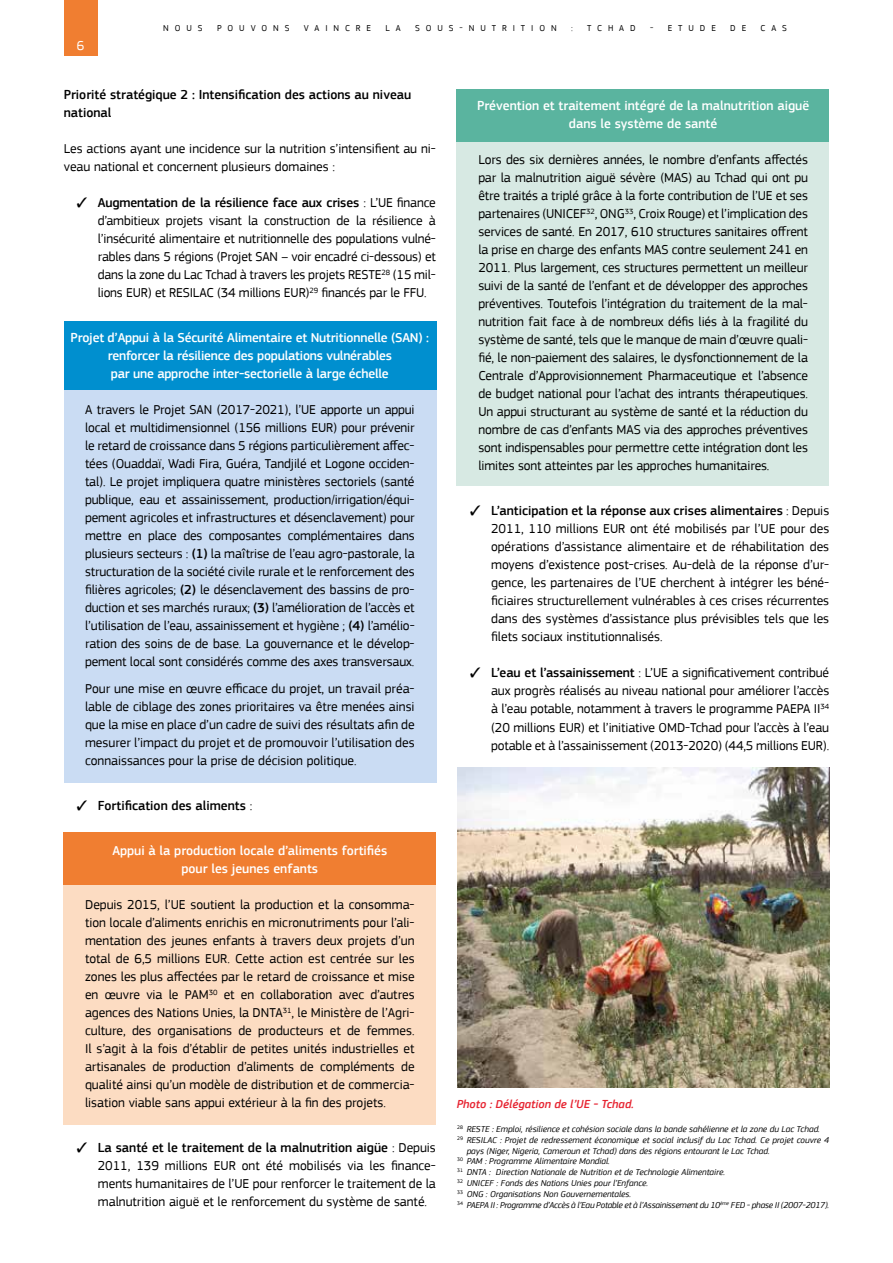
<style>
.page{position:relative;width:893px;height:1263px;background:#fff}
.page>*{position:absolute;margin:0;border:0;box-sizing:border-box;transform-origin:0 0}
.t1{font:13.5px/18px "PF Square Sans Pro";color:#000;text-align:justify}
.t2{font:500 13.5px/18px "PF Square Sans Pro";letter-spacing:-.015em;color:#fff;text-align:center}
.t3{font:500 13.5px/18px "PF Square Sans Pro";color:#000}
.t4{font:13.5px "PF Square Sans Pro";color:#fff}
.t5{font:italic 500 12px "PF Square Sans Pro";color:#e62330}
.t6{font:italic 9px "PF Square Sans Pro";color:#000}
.t7{font:italic 9px "PF Square Sans Pro";letter-spacing:-.02em;color:#000}
.t8{font:9px "PF Square Sans Pro";letter-spacing:.66em;color:#000}
.s1{font-weight:500}
.s2{font-weight:400}
</style>
<div class="page">
<div style="left:457px;top:123px;width:372px;height:363px;background:#d7e9e3"></div>
<div style="left:457px;top:89px;width:372px;height:53px;background:#5ab49f"></div>
<div style="left:64px;top:866px;width:372px;height:259px;background:#fcdcc2"></div>
<div style="left:64px;top:372px;width:372px;height:410px;background:#cadcf3"></div>
<div style="left:64px;top:832px;width:372px;height:53px;background:#f07e31"></div>
<div style="left:64px;top:321px;width:372px;height:69px;background:#008fcf"></div>
<div style="left:64px;top:0;width:34px;height:55px;background:#f07e31"></div>
<img style="left:457px;top:767px;width:372px;height:320px">
<p class="t4" style="left:77px;top:37px;width:9px">6</p>
<p class="t8" style="left:163px;top:23px;width:41px">NOUS</p>
<p class="t8" style="left:217px;top:23px;width:74px">POUVONS</p>
<p class="t8" style="left:304px;top:23px;width:69px">VAINCRE</p>
<p class="t8" style="left:385px;top:23px;width:17px">L A</p>
<p class="t8" style="left:415px;top:23px;width:143px">SOUS-NUTRITION</p>
<p class="t8" style="left:571px;top:23px;width:3px">:</p>
<p class="t8" style="left:587px;top:23px;width:50px">TCHAD</p>
<p class="t8" style="left:650px;top:23px;width:67px">- ETUDE</p>
<p class="t8" style="left:730px;top:23px;width:18px">D E</p>
<p class="t8" style="left:760px;top:23px;width:28px">CAS</p>
<p class="t3" style="left:64px;top:86px;width:349px">Priorité stratégique 2 : Intensification des actions au niveau national</p>
<p class="t1" style="left:64px;top:140px;width:374px">Les actions ayant une incidence sur la nutrition s’intensifient au ni&shy;veau national et concernent plusieurs domaines :</p>
<p class="t1" style="left:98px;top:194px;width:340px;text-indent:-21px">✓ <span class="s1">Augmentation de la résilience face aux crises</span> : L’UE finance d’ambitieux projets visant la construction de la résilience à l’insécurité alimentaire et nutritionnelle des populations vulné&shy;rables dans 5 régions (Projet SAN – voir encadré ci-dessous) et dans la zone du Lac Tchad à travers les projets RESTE<sup>28</sup> (15 mil&shy;lions EUR) et RESILAC (34 millions EUR)<sup>29</sup> financés par le FFU.</p>
<p class="t2" style="left:71px;top:329px;width:360px">Projet d’Appui à la Sécurité Alimentaire et Nutritionnelle (SAN) : renforcer la résilience des populations vulnérables<br>par une approche inter-sectorielle à large échelle</p>
<p class="t1" style="left:85px;top:401px;width:331px">A travers le Projet SAN (2017-2021), l’UE apporte un appui local et multidimensionnel (156 millions EUR) pour prévenir le retard de croissance dans 5 régions particulièrement affec&shy;tées (Ouaddaï, Wadi Fira, Guéra, Tandjilé et Logone occiden&shy;tal). Le projet impliquera quatre ministères sectoriels (santé publique, eau et assainissement, production/irrigation/équi&shy;pement agricoles et infrastructures et désenclavement) pour mettre en place des composantes complémentaires dans plusieurs secteurs : <span class="s1">(1)</span> la maîtrise de l’eau agro-pastorale, la structuration de la société civile rurale et le renforcement des filières agricoles; <span class="s1">(2)</span> le désenclavement des bassins de pro&shy;duction et ses marchés ruraux; <span class="s1">(3)</span> l’amélioration de l’accès et l’utilisation de l’eau, assainissement et hygiène ; <span class="s1">(4)</span> l’amélio&shy;ration des soins de de base. La gouvernance et le dévelop&shy;pement local sont considérés comme des axes transversaux.</p>
<p class="t1" style="left:85px;top:680px;width:331px">Pour une mise en œuvre efficace du projet, un travail préa&shy;lable de ciblage des zones prioritaires va être menées ainsi que la mise en place d’un cadre de suivi des résultats afin de mesurer l’impact du projet et de promouvoir l’utilisation des connaissances pour la prise de décision politique.</p>
<p class="t3" style="left:77px;top:797px;width:177px">✓ Fortification des aliments <span class="s2">:</span></p>
<p class="t2" style="left:112px;top:842px;width:276px">Appui à la production locale d’aliments fortifiés pour les jeunes enfants</p>
<p class="t1" style="left:85px;top:896px;width:331px">Depuis 2015, l’UE soutient la production et la consomma&shy;tion locale d’aliments enrichis en micronutriments pour l’ali&shy;mentation des jeunes enfants à travers deux projets d’un total de 6,5 millions EUR. Cette action est centrée sur les zones les plus affectées par le retard de croissance et mise en œuvre via le PAM<sup>30</sup> et en collaboration avec d’autres agences des Nations Unies, la DNTA<sup>31</sup>, le Ministère de l’Agri&shy;culture, des organisations de producteurs et de femmes.<br>Il s’agit à la fois d’établir de petites unités industrielles et artisanales de production d’aliments de compléments de qualité ainsi qu’un modèle de distribution et de commercia&shy;lisation viable sans appui extérieur à la fin des projets.</p>
<p class="t1" style="left:98px;top:1139px;width:340px;text-indent:-21px">✓ <span class="s1">La santé et le traitement de la malnutrition aigüe</span> : Depuis 2011, 139 millions EUR ont été mobilisés via les finance&shy;ments humanitaires de l’UE pour renforcer le traitement de la malnutrition aiguë et le renforcement du système de santé.</p>
<p class="t2" style="left:477px;top:97px;width:334px">Prévention et traitement intégré de la malnutrition aiguë dans le système de santé</p>
<p class="t1" style="left:478px;top:151px;width:331px">Lors des six dernières années, le nombre d’enfants affectés par la malnutrition aiguë sévère (MAS) au Tchad qui ont pu être traités a triplé grâce à la forte contribution de l’UE et ses partenaires (UNICEF<sup>32</sup>, ONG<sup>33</sup>, Croix Rouge) et l’implication des services de santé. En 2017, 610 structures sanitaires offrent la prise en charge des enfants MAS contre seulement 241 en 2011. Plus largement, ces structures permettent un meilleur suivi de la santé de l’enfant et de développer des approches préventives. Toutefois l’intégration du traitement de la mal&shy;nutrition fait face à de nombreux défis liés à la fragilité du système de santé, tels que le manque de main d’œuvre quali&shy;fié, le non-paiement des salaires, le dysfonctionnement de la Centrale d’Approvisionnement Pharmaceutique et l’absence de budget national pour l’achat des intrants thérapeutiques.<br>Un appui structurant au système de santé et la réduction du nombre de cas d’enfants MAS via des approches préventives sont indispensables pour permettre cette intégration dont les limites sont atteintes par les approches humanitaires.</p>
<p class="t1" style="left:491px;top:502px;width:340px;text-indent:-21px">✓ <span class="s1">L’anticipation et la réponse aux crises alimentaires</span> : Depuis 2011, 110 millions EUR ont été mobilisés par l’UE pour des opérations d’assistance alimentaire et de réhabilitation des moyens d’existence post-crises. Au-delà de la réponse d’ur&shy;gence, les partenaires de l’UE cherchent à intégrer les béné&shy;ficiaires structurellement vulnérables à ces crises récurrentes dans des systèmes d’assistance plus prévisibles tels que les filets sociaux institutionnalisés.</p>
<p class="t1" style="left:491px;top:664px;width:340px;text-indent:-21px">✓ <span class="s1">L’eau et l’assainissement</span> : L’UE a significativement contribué aux progrès réalisés au niveau national pour améliorer l’accès à l’eau potable, notamment à travers le programme PAEPA II<sup>34 </sup>(20 millions EUR) et l’initiative OMD-Tchad pour l’accès à l’eau potable et à l’assainissement (2013-2020) (44,5 millions EUR).</p>
<p class="t5" style="left:457px;top:1097px;width:178px">Photo : Délégation de l’UE - Tchad.</p>
<p class="t6" style="left:457px;top:1124px;width:364px"><sup>28</sup> RESTE : Emploi, résilience et cohésion sociale dans la bande sahélienne et la zone du Lac Tchad.</p>
<p class="t6" style="left:457px;top:1135px;width:374px"><sup>29</sup> RESILAC : Projet de redressement économique et social inclusif du Lac Tchad. Ce projet couvre 4</p>
<p class="t6" style="left:467px;top:1145px;width:305px">pays (Niger, Nigeria, Cameroun et Tchad) dans des régions entourant le Lac Tchad.</p>
<p class="t6" style="left:457px;top:1156px;width:154px"><sup>30</sup> PAM : Programme Alimentaire Mondial.</p>
<p class="t6" style="left:457px;top:1167px;width:269px"><sup>31</sup> DNTA : Direction Nationale de Nutrition et de Technologie Alimentaire.</p>
<p class="t6" style="left:457px;top:1178px;width:193px"><sup>32</sup> UNICEF : Fonds des Nations Unies pour l’Enfance.</p>
<p class="t6" style="left:457px;top:1189px;width:176px"><sup>33</sup> ONG : Organisations Non Gouvernementales.</p>
<p class="t7" style="left:457px;top:1199px;width:374px"><sup>34</sup> PAEPA II : Programme d’Accès à l’Eau Potable et à l’Assainissement du 10<sup>ème</sup> FED - phase II (2007-2017).</p>
</div>
